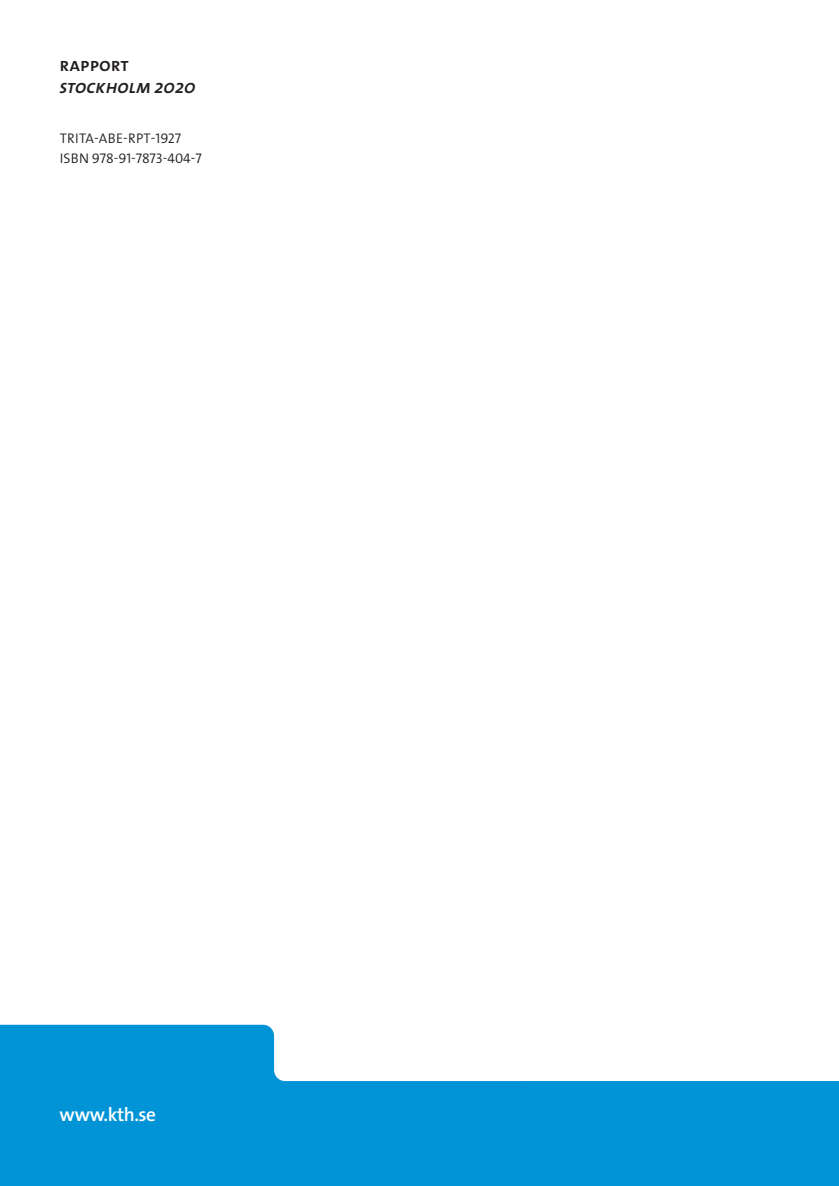
<style>
.page{position:relative;width:839px;height:1186px;background:#fff}
.page>*{position:absolute;margin:0;border:0;box-sizing:border-box;transform-origin:0 0}
.t1{font:italic 600 19.25px "The Sans Os F";color:#231f20}
.t2{font:600 19.25px "The Sans Os F";letter-spacing:-.02em;color:#fff}
.t3{font:600 19.25px "The Sans Os F";color:#231f20}
.t4{font:300 14px/19.2px "The Sans Os F";color:#231f20}
</style>
<div class="page">
<svg style="left:0;top:1024px;width:838px;height:162px;fill:#0094d7"></svg>
<h1 class="t3" style="left:60px;top:52px;width:71px">RappoRt</h1>
<h1 class="t1" style="left:60px;top:74px;width:138px">Stockholm 2020</h1>
<p class="t4" style="left:60px;top:129px;width:143px">TRITA-ABE-RPT-1927<br>ISBN 978-91-7873-404-7</p>
<h1 class="t2" style="left:60px;top:1102px;width:98px">www.kth.se</h1>
</div>
